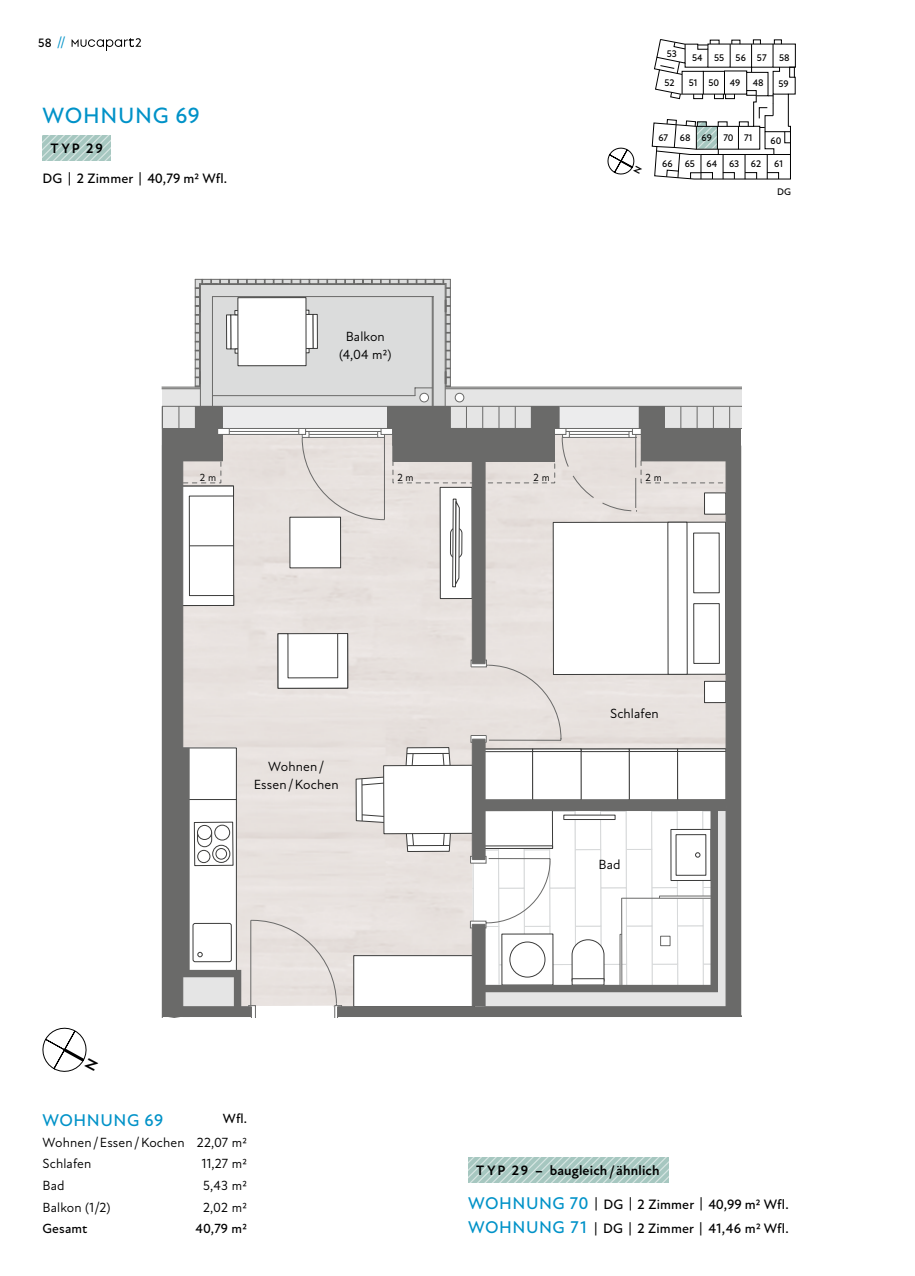
<style>
.page{position:relative;width:915px;height:1276px;background:#fff}
.page>*{position:absolute;margin:0;border:0;box-sizing:border-box;transform-origin:0 0}
.t1{font:500 22.5px "New Atten";letter-spacing:.03em;color:#0092c8}
.t2{font:500 17.25px "New Atten";letter-spacing:.03em;color:#0092c8}
.t3{font:500 13.8px/24.9px "New Atten";letter-spacing:.01em;color:#000}
.t4{font:700 13.8px "New Atten";letter-spacing:.01em;color:#000}
.t5{font:13.5px/18px "New Atten";letter-spacing:.01em;color:#000;text-align:center}
.t6{font:500 13.5px "New Atten";letter-spacing:.01em;color:#000}
.t7{font:500 12.3px "New Atten";color:#000}
.t8{font:10.5px "New Atten";color:#000}
.t9{font:500 9.75px "New Atten";color:#000}
.s1{color:#0092c8}
.s2{font-size:17.25px;color:#0092c8}
</style>
<div class="page">
<svg style="left:43px;top:135px;width:68px;height:25px;background:#b0cdc7"></svg>
<svg style="left:468px;top:1157px;width:200px;height:25px;background:#b0cdc7"></svg>
<div style="left:200px;top:285px;width:244px;height:121px;background:#dbdcdc"></div>
<div style="left:195px;top:279px;width:255px;height:108px;background:#dbdcdc"></div>
<div style="left:162px;top:387px;width:38px;height:19px;background:#e5e5e5"></div>
<svg style="left:162px;top:405px;width:33px;height:1px"></svg>
<div style="left:445px;top:387px;width:296px;height:19px;background:#e5e5e5"></div>
<hr style="left:445px;top:387px;width:296px;height:1px;background:#6a6a69">
<hr style="left:445px;top:388px;width:296px;height:1px;background:#6a6a69">
<hr style="left:161px;top:387px;width:39px;height:1px;background:#6a6a69">
<hr style="left:161px;top:388px;width:39px;height:1px;background:#6a6a69">
<div style="left:455px;top:393px;width:8px;height:9px;background:#fff;border-radius:50%"></div>
<div style="left:454px;top:393px;width:10px;height:9px;border:1px solid #6a6a69;border-radius:50%"></div>
<div style="left:419px;top:393px;width:9px;height:9px;background:#fff;border-radius:50%"></div>
<div style="left:419px;top:393px;width:9px;height:9px;border:1px solid #6a6a69;border-radius:50%"></div>
<div style="left:230px;top:315px;width:35px;height:34px;background:linear-gradient(to bottom,#fff,#fff)"></div>
<div style="left:226px;top:315px;width:5px;height:34px;background:#fff"></div>
<div style="left:226px;top:315px;width:5px;height:34px;border:1px solid #3b3b3a"></div>
<div style="left:235px;top:348px;width:30px;height:5px;border:1px solid #3b3b3a"></div>
<div style="left:235px;top:310px;width:29px;height:5px;background:#fff"></div>
<div style="left:234px;top:310px;width:31px;height:5px;border:1px solid #3b3b3a"></div>
<svg style="left:306px;top:316px;width:5px;height:31px"></svg>
<svg style="left:313px;top:314px;width:4px;height:34px"></svg>
<hr style="left:279px;top:310px;width:30px;height:4px;background:#9e9e9d">
<div style="left:279px;top:310px;width:30px;height:5px;border:1px solid #3b3b3a"></div>
<div style="left:279px;top:348px;width:30px;height:5px;background:#949493"></div>
<div style="left:279px;top:348px;width:30px;height:5px;border:1px solid #3b3b3a"></div>
<div style="left:238px;top:298px;width:68px;height:68px;background:#fff"></div>
<div style="left:237px;top:297px;width:69px;height:69px;border:1px solid #3b3b3a"></div>
<svg style="left:162px;top:406px;width:579px;height:611px"></svg>
<hr style="left:444px;top:284px;width:1px;height:122px;background:#6a6a69">
<hr style="left:200px;top:284px;width:245px;height:1px;background:#6a6a69">
<hr style="left:212px;top:296px;width:221px;height:1px;background:#6a6a69">
<hr style="left:200px;top:284px;width:1px;height:123px;background:#6a6a69">
<hr style="left:212px;top:296px;width:1px;height:110px;background:#6a6a69">
<hr style="left:432px;top:297px;width:1px;height:109px;background:#6a6a69">
<hr style="left:213px;top:395px;width:202px;height:1px;background:#6a6a69">
<hr style="left:199px;top:283px;width:247px;height:1px;background:#6a6a69">
<hr style="left:195px;top:279px;width:255px;height:1px;background:#6a6a69">
<hr style="left:195px;top:279px;width:1px;height:108px;background:#6a6a69">
<hr style="left:199px;top:284px;width:1px;height:103px;background:#6a6a69">
<svg style="left:273px;top:279px;width:19px;height:5px"></svg>
<svg style="left:353px;top:279px;width:20px;height:5px"></svg>
<svg style="left:195px;top:279px;width:26px;height:10px"></svg>
<svg style="left:195px;top:296px;width:4px;height:20px"></svg>
<svg style="left:414px;top:279px;width:37px;height:117px"></svg>
<svg style="left:195px;top:368px;width:4px;height:19px"></svg>
<svg style="left:72px;top:38px;width:69px;height:13px"></svg>
<svg style="left:651px;top:39px;width:144px;height:141px"></svg>
<svg style="left:607px;top:148px;width:28px;height:27px"></svg>
<svg style="left:43px;top:1028px;width:44px;height:44px"></svg>
<p class="t7" style="left:38px;top:35px;width:29px">58 <span class="s1">//</span></p>
<h1 class="t1" style="left:43px;top:102px;width:159px">WOHNUNG 69</h1>
<p class="t4" style="left:51px;top:140px;width:54px">TYP 29</p>
<p class="t3" style="left:43px;top:167px;width:186px">DG | 2 Zimmer | 40,79 m2 Wfl.</p>
<p class="t5" style="left:339px;top:328px;width:54px">Balkon (4,04 m2)</p>
<p class="t9" style="left:666px;top:47px;width:12px">53</p>
<p class="t9" style="left:692px;top:52px;width:76px">54 55 56 57</p>
<p class="t9" style="left:778px;top:52px;width:12px">58</p>
<p class="t9" style="left:664px;top:77px;width:12px">52</p>
<p class="t9" style="left:688px;top:77px;width:53px">51 50 49</p>
<p class="t9" style="left:752px;top:77px;width:12px">48</p>
<p class="t9" style="left:778px;top:78px;width:12px">59</p>
<p class="t9" style="left:658px;top:131px;width:95px">67 68 69 70 71</p>
<p class="t9" style="left:662px;top:158px;width:100px">66 65 64 63 62</p>
<p class="t9" style="left:774px;top:158px;width:10px">61</p>
<p class="t9" style="left:770px;top:135px;width:12px">60</p>
<p class="t9" style="left:777px;top:186px;width:15px">DG</p>
<p class="t8" style="left:200px;top:471px;width:18px">2 m</p>
<p class="t8" style="left:397px;top:471px;width:18px">2 m</p>
<p class="t8" style="left:533px;top:471px;width:18px">2 m</p>
<p class="t8" style="left:645px;top:471px;width:18px">2 m</p>
<p class="t5" style="left:254px;top:757px;width:86px">Wohnen/<br>Essen/Kochen</p>
<p class="t2" style="left:43px;top:1110px;width:122px">WOHNUNG 69</p>
<p class="t6" style="left:223px;top:1110px;width:26px">Wfl.</p>
<p class="t5" style="left:43px;top:1131px;width:206px;line-height:21.6px;text-align:left">Wohnen/Essen/Kochen 22,07 m2<br>Schlafen</p>
<p class="t5" style="left:202px;top:1155px;width:46px">11,27 m2</p>
<p class="t5" style="left:43px;top:1176px;width:24px">Bad</p>
<p class="t5" style="left:203px;top:1176px;width:45px">5,43 m2</p>
<p class="t5" style="left:43px;top:1198px;width:69px">Balkon (1/2)</p>
<p class="t5" style="left:203px;top:1198px;width:45px">2,02 m2</p>
<p class="t6" style="left:43px;top:1221px;width:47px">Gesamt</p>
<p class="t6" style="left:195px;top:1221px;width:53px">40,79 m2</p>
<p class="t5" style="left:610px;top:705px;width:50px">Schlafen</p>
<p class="t5" style="left:598px;top:856px;width:24px">Bad</p>
<p class="t4" style="left:476px;top:1162px;width:185px">T Y P 2 9 – baugleich/ähnlich</p>
<p class="t3" style="left:468px;top:1191px;width:322px"><span class="s2">WOHNUNG 70</span> | DG | 2 Zimmer | 40,99 m2 Wfl.<br><span class="s2">WOHNUNG 71</span> | DG | 2 Zimmer | 41,46 m2 Wfl.</p>
</div>
